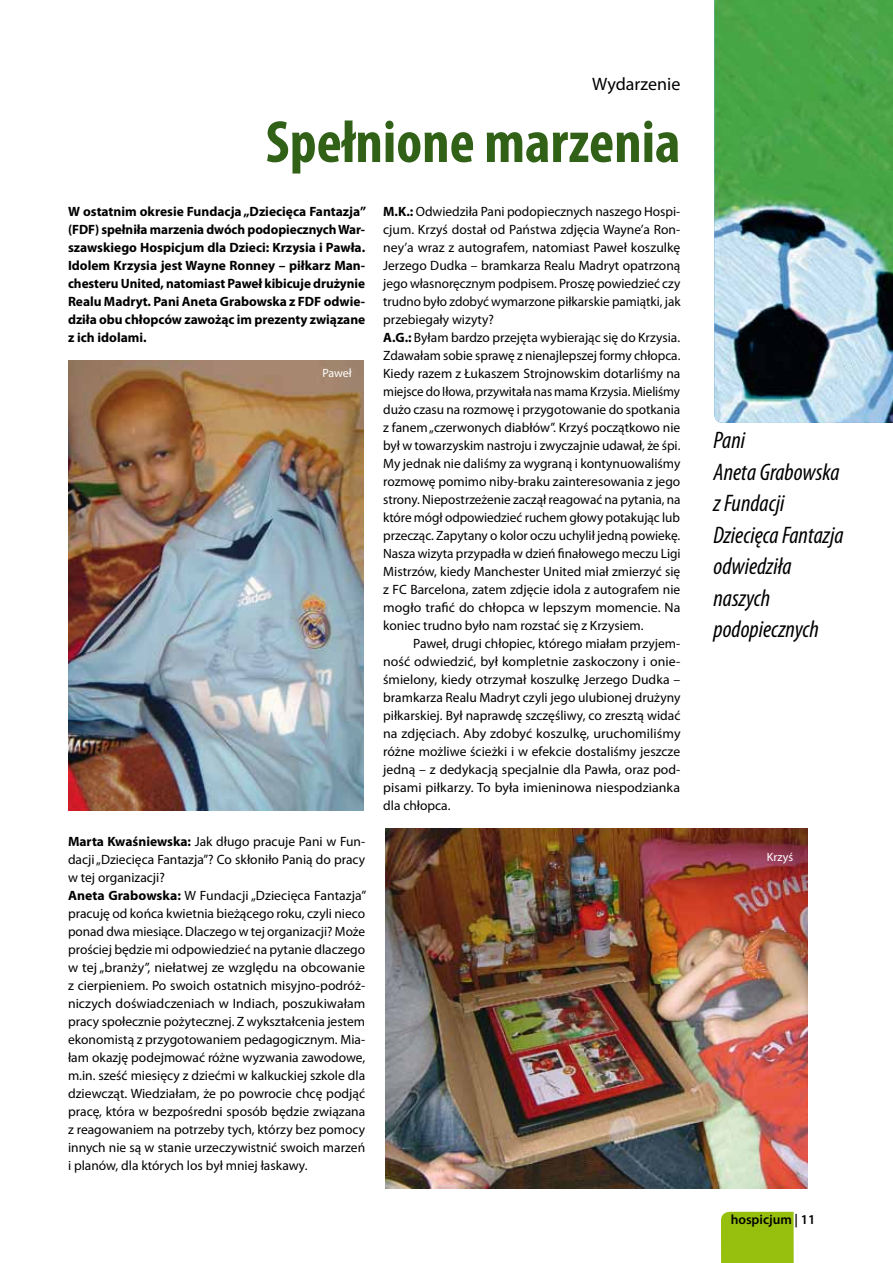
<style>
.page{position:relative;width:893px;height:1263px;background:#fff}
.page>*{position:absolute;margin:0;border:0;box-sizing:border-box;transform-origin:0 0}
.t1{font:700 condensed 60px "Myriad Pro";color:#316017}
.t2{font:italic condensed 24px/31.5px "Myriad Pro";color:#000}
.t3{font:18px "Myriad Pro";color:#000}
.t4{font:13.5px/18px "Myriad Pro";color:#000}
.t5{font:700 13.5px/18px "Myriad Pro";color:#000;text-align:justify}
.t6{font:600 13.5px "Myriad Pro";color:#000}
.t7{font:12px "Myriad Pro";letter-spacing:-.005em;color:#fff}
.s1{font-weight:700}
</style>
<div class="page">
<div style="left:721px;top:1212px;width:73px;height:51px;background:#97bf0d"></div>
<img style="left:714px;top:0;width:179px;height:423px">
<img style="left:385px;top:828px;width:423px;height:360px">
<img style="left:68px;top:360px;width:296px;height:450px">
<h3 class="t3" style="left:592px;top:73px;width:90px">Wydarzenie</h3>
<h1 class="t1" style="left:266px;top:105px;width:416px">Spełnione marzenia</h1>
<p class="t5" style="left:68px;top:202px;width:300px">W ostatnim okresie Fundacja „Dziecięca Fantazja” (FDF) spełniła marzenia dwóch podopiecznych War&shy;szawskiego Hospicjum dla Dzieci: Krzysia i Pawła.<br>Idolem Krzysia jest Wayne Ronney – piłkarz Man&shy;chesteru United, natomiast Paweł kibicuje drużynie Realu Madryt. Pani Aneta Grabowska z FDF odwie&shy;dziła obu chłopców zawożąc im prezenty związane z ich idolami.</p>
<p class="t7" style="left:322px;top:365px;width:31px">Paweł</p>
<p class="t4" style="left:68px;top:832px;width:300px"><span class="s1">Marta Kwaśniewska:</span> Jak długo pracuje Pani w Fun&shy;dacji „Dziecięca Fantazja”? Co skłoniło Panią do pracy w tej organizacji?<br><span class="s1">Aneta Grabowska:</span> W Fundacji „Dziecięca Fantazja” pracuję od końca kwietnia bieżącego roku, czyli nieco ponad dwa miesiące. Dlaczego w tej organizacji? Może prościej będzie mi odpowiedzieć na pytanie dlaczego w tej „branży”, niełatwej ze względu na obcowanie z cierpieniem. Po swoich ostatnich misyjno-podróż&shy;niczych doświadczeniach w Indiach, poszukiwałam pracy społecznie pożytecznej. Z wykształcenia jestem ekonomistą z przygotowaniem pedagogicznym. Mia&shy;łam okazję podejmować różne wyzwania zawodowe, m.in. sześć miesięcy z dziećmi w kalkuckiej szkole dla dziewcząt. Wiedziałam, że po powrocie chcę podjąć pracę, która w bezpośredni sposób będzie związana z reagowaniem na potrzeby tych, którzy bez pomocy innych nie są w stanie urzeczywistnić swoich marzeń i planów, dla których los był mniej łaskawy.</p>
<p class="t4" style="left:383px;top:202px;width:299px"><span class="s1">M.K.:</span> Odwiedziła Pani podopiecznych naszego Hospi&shy;cjum. Krzyś dostał od Państwa zdjęcia Wayne’a Ron&shy;ney’a wraz z autografem, natomiast Paweł koszulkę Jerzego Dudka – bramkarza Realu Madryt opatrzoną jego własnoręcznym podpisem. Proszę powiedzieć czy trudno było zdobyć wymarzone piłkarskie pamiątki, jak przebiegały wizyty?<br><span class="s1">A.G.:</span> Byłam bardzo przejęta wybierając się do Krzysia.<br>Zdawałam sobie sprawę z nienajlepszej formy chłopca.<br>Kiedy razem z Łukaszem Strojnowskim dotarliśmy na miejsce do Iłowa, przywitała nas mama Krzysia. Mieliśmy dużo czasu na rozmowę i przygotowanie do spotkania z fanem „czerwonych diabłów”. Krzyś początkowo nie był w towarzyskim nastroju i zwyczajnie udawał, że śpi.<br>My jednak nie daliśmy za wygraną i kontynuowaliśmy rozmowę pomimo niby-braku zainteresowania z jego strony. Niepostrzeżenie zaczął reagować na pytania, na które mógł odpowiedzieć ruchem głowy potakując lub przecząc. Zapytany o kolor oczu uchylił jedną powiekę.<br>Nasza wizyta przypadła w dzień finałowego meczu Ligi Mistrzów, kiedy Manchester United miał zmierzyć się z FC Barcelona, zatem zdjęcie idola z autografem nie mogło trafić do chłopca w lepszym momencie. Na koniec trudno było nam rozstać się z Krzysiem.</p>
<p class="t4" style="left:383px;top:634px;width:299px;text-align:justify;text-indent:30px">Paweł, drugi chłopiec, którego miałam przyjem&shy;ność odwiedzić, był kompletnie zaskoczony i onie&shy;śmielony, kiedy otrzymał koszulkę Jerzego Dudka – bramkarza Realu Madryt czyli jego ulubionej drużyny piłkarskiej. Był naprawdę szczęśliwy, co zresztą widać na zdjęciach. Aby zdobyć koszulkę, uruchomiliśmy różne możliwe ścieżki i w efekcie dostaliśmy jeszcze jedną – z dedykacją specjalnie dla Pawła, oraz pod&shy;pisami piłkarzy. To była imieninowa niespodzianka dla chłopca.</p>
<h2 class="t2" style="left:713px;top:424px;width:132px">Pani<br>Aneta Grabowska z Fundacji<br>Dziecięca Fantazja odwiedziła naszych podopiecznych</h2>
<p class="t7" style="left:767px;top:850px;width:28px">Krzyś</p>
<p class="t6" style="left:731px;top:1211px;width:86px">hospicjum | 11</p>
</div>
